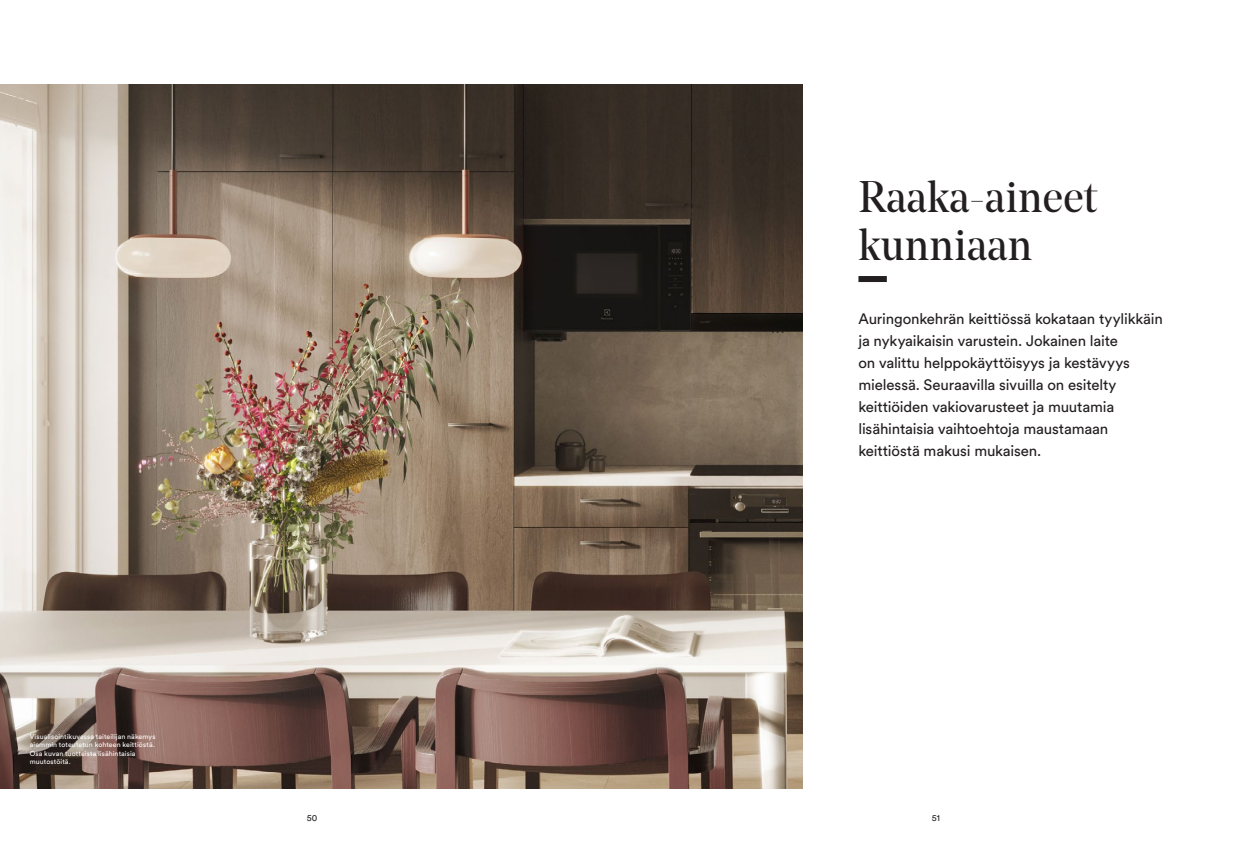
<style>
.page{position:relative;width:1248px;height:842px;background:#fff}
.page>*{position:absolute;margin:0;border:0;box-sizing:border-box;transform-origin:0 0}
.t1{font:44px/48px "Noe Display";color:#231f20}
.t2{font:15px/22px "Circular Pro";letter-spacing:-.01em;color:#231f20}
.t3{font:9px "Circular Pro";color:#231f20}
.t4{font:7px/8.4px "Circular Pro";letter-spacing:.01em;color:#fff}
</style>
<div class="page">
<img style="left:0;top:84px;width:802px;height:704px">
<div style="left:858px;top:276px;width:28px;height:6px;background:#231f20"></div>
<p class="t4" style="left:30px;top:732px;width:127px">Visualisointikuvassa taiteilijan näkemys aiemmin toteutetun kohteen keittiöstä.<br>Osa kuvan tuotteista lisähintaisia muutostöitä.</p>
<h1 class="t1" style="left:858px;top:172px;width:240px">Raaka-aineet kunniaan</h1>
<p class="t2" style="left:858px;top:307px;width:306px">Auringonkehrän keittiössä kokataan tyylikkäin ja nykyaikaisin varustein. Jokainen laite<br>on valittu helppokäyttöisyys ja kestävyys mielessä. Seuraavilla sivuilla on esitelty keittiöiden vakiovarusteet ja muutamia lisähintaisia vaihtoehtoja maustamaan keittiöstä makusi mukaisen.</p>
<p class="t3" style="left:306px;top:812px;width:12px">50</p>
<p class="t3" style="left:931px;top:812px;width:10px">51</p>
</div>
